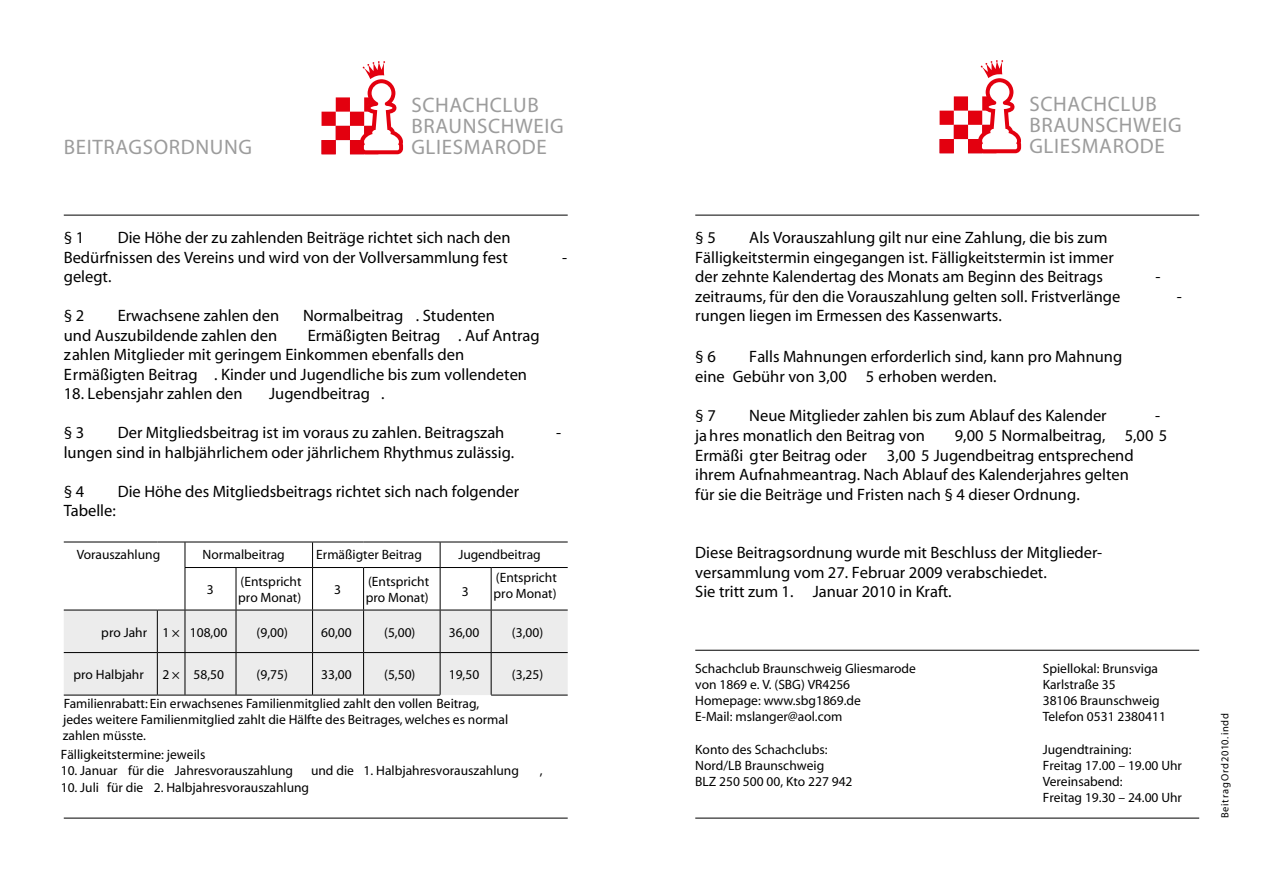
<style>
.page{position:relative;width:1266px;height:893px;background:#fff}
.page>*{position:absolute;margin:0;border:0;box-sizing:border-box;transform-origin:0 0}
.t1{font:900 condensed 21px/21px "Frutiger";letter-spacing:.03em;color:#9c9c9c}
.t2{font:16.5px/19.5px "Frutiger";color:#000}
.t3{font:italic 16.5px/19.5px "Frutiger";color:#000}
.t4{font:700 16.5px "Frutiger";color:#000}
.t5{font:13.5px/16.2px "Frutiger";color:#000}
.t6{font:700 13.5px "Frutiger";color:#000}
.t7{font:13.5px/16.2px "Myriad";color:#000}
.t8{font:13.5px "Linotype Euro Font Ato F";color:#000}
.t9{font:italic 10.5px "Frutiger";color:#000}
.s1{font-weight:400}
.s2{font-weight:700}
.s3{font-family:"Linotype Euro Font Ato F"}
</style>
<div class="page">
<div style="left:939px;top:139px;width:15px;height:14px;background:#e3000f"></div>
<div style="left:939px;top:111px;width:15px;height:14px;background:#e3000f"></div>
<div style="left:954px;top:125px;width:14px;height:14px;background:#e3000f"></div>
<div style="left:954px;top:96px;width:14px;height:15px;background:#e3000f"></div>
<svg style="left:968px;top:60px;width:53px;height:93px"></svg>
<svg style="left:695px;top:817px;width:505px;height:2px"></svg>
<svg style="left:695px;top:214px;width:505px;height:2px"></svg>
<svg style="left:695px;top:649px;width:505px;height:2px"></svg>
<div style="left:322px;top:140px;width:14px;height:14px;background:#e3000f"></div>
<div style="left:322px;top:112px;width:14px;height:14px;background:#e3000f"></div>
<div style="left:336px;top:126px;width:14px;height:14px;background:#e3000f"></div>
<div style="left:336px;top:97px;width:14px;height:15px;background:#e3000f"></div>
<svg style="left:350px;top:61px;width:53px;height:93px"></svg>
<svg style="left:63px;top:541px;width:505px;height:155px"></svg>
<svg style="left:63px;top:817px;width:505px;height:2px"></svg>
<svg style="left:63px;top:214px;width:505px;height:2px"></svg>
<p class="t1" style="left:411px;top:96px;width:154px">SCHACHCLUB<br>BRAUNSCHWEIG</p>
<p class="t1" style="left:64px;top:138px;width:190px">BEITRAGSORDNUNG</p>
<p class="t1" style="left:411px;top:138px;width:137px">GLIESMARODE</p>
<p class="t2" style="left:64px;top:229px;width:448px;text-align:right">Die Höhe der zu zahlenden Beiträge richtet sich nach den<br>Bedürfnissen des Vereins und wird von der Vollversammlung fest</p>
<p class="t4" style="left:64px;top:229px;width:22px">§ 1</p>
<p class="t2" style="left:562px;top:248px;width:7px">-</p>
<p class="t2" style="left:64px;top:268px;width:49px">gelegt.</p>
<p class="t4" style="left:64px;top:307px;width:22px">§ 2</p>
<p class="t2" style="left:118px;top:307px;width:163px">Erwachsene zahlen den</p>
<p class="t4" style="left:303px;top:307px;width:193px">Normalbeitrag <span class="s1">. Studenten</span></p>
<p class="t2" style="left:64px;top:326px;width:215px">und Auszubildende zahlen den</p>
<p class="t2" style="left:64px;top:326px;width:477px;text-indent:244px"><span class="s2">Ermäßigten Beitrag</span> . Auf Antrag zahlen Mitglieder mit geringem Einkommen ebenfalls den<br><span class="s2">Ermäßigten Beitrag</span> . Kinder und Jugendliche bis zum vollendeten</p>
<p class="t2" style="left:64px;top:385px;width:180px">18. Lebensjahr zahlen den</p>
<p class="t4" style="left:269px;top:385px;width:117px">Jugendbeitrag <span class="s1">.</span></p>
<p class="t4" style="left:64px;top:424px;width:22px">§ 3</p>
<p class="t2" style="left:118px;top:424px;width:388px">Der Mitgliedsbeitrag ist im voraus zu zahlen. Beitragszah</p>
<p class="t2" style="left:556px;top:424px;width:7px">-</p>
<p class="t2" style="left:64px;top:443px;width:452px">lungen sind in halbjährlichem oder jährlichem Rhythmus zulässig.</p>
<p class="t4" style="left:64px;top:483px;width:22px">§ 4</p>
<p class="t2" style="left:118px;top:482px;width:403px">Die Höhe des Mitgliedsbeitrags richtet sich nach folgender</p>
<p class="t2" style="left:64px;top:502px;width:54px">Tabelle:</p>
<p class="t6" style="left:77px;top:548px;width:85px">Vorauszahlung</p>
<p class="t6" style="left:203px;top:548px;width:84px">Normalbeitrag</p>
<p class="t6" style="left:316px;top:548px;width:107px">Ermäßigter Beitrag</p>
<p class="t6" style="left:458px;top:548px;width:84px">Jugendbeitrag</p>
<p class="t8" style="left:207px;top:583px;width:8px">3</p>
<p class="t5" style="left:238px;top:574px;width:65px">(Entspricht pro Monat)</p>
<p class="t8" style="left:334px;top:583px;width:8px">3</p>
<p class="t5" style="left:366px;top:574px;width:65px">(Entspricht pro Monat)</p>
<p class="t8" style="left:462px;top:585px;width:8px">3</p>
<p class="t5" style="left:494px;top:570px;width:65px">(Entspricht pro Monat)</p>
<p class="t6" style="left:101px;top:625px;width:127px"><span class="s1">pro Jahr</span> 1 × 108,00</p>
<p class="t5" style="left:257px;top:624px;width:33px">(9,00)</p>
<p class="t6" style="left:321px;top:625px;width:32px">60,00</p>
<p class="t5" style="left:384px;top:624px;width:33px">(5,00)</p>
<p class="t6" style="left:449px;top:625px;width:32px">36,00</p>
<p class="t5" style="left:512px;top:624px;width:33px">(3,00)</p>
<p class="t5" style="left:74px;top:667px;width:72px">pro Halbjahr</p>
<p class="t6" style="left:162px;top:668px;width:63px">2 × 58,50</p>
<p class="t5" style="left:257px;top:667px;width:33px">(9,75)</p>
<p class="t6" style="left:321px;top:668px;width:32px">33,00</p>
<p class="t5" style="left:384px;top:667px;width:33px">(5,50)</p>
<p class="t6" style="left:449px;top:668px;width:32px">19,50</p>
<p class="t5" style="left:512px;top:667px;width:33px">(3,25)</p>
<p class="t7" style="left:63px;top:696px;width:447px">Familienrabatt: Ein erwachsenes Familienmitglied zahlt den vollen Beitrag, jedes weitere Familienmitglied zahlt die Hälfte des Beitrages, welches es normal zahlen müsste.</p>
<p class="t5" style="left:61px;top:747px;width:146px">Fälligkeitstermine: jeweils</p>
<p class="t6" style="left:61px;top:764px;width:234px">10. Januar <span class="s1">für die</span> Jahresvorauszahlung</p>
<p class="t6" style="left:311px;top:764px;width:209px"><span class="s1">und die</span> 1. Halbjahresvorauszahlung</p>
<p class="t5" style="left:540px;top:763px;width:4px">,</p>
<p class="t6" style="left:61px;top:780px;width:250px">10. Juli <span class="s1">für die</span> 2. Halbjahresvorauszahlung</p>
<p class="t1" style="left:1029px;top:95px;width:154px">SCHACHCLUB<br>BRAUNSCHWEIG<br>GLIESMARODE</p>
<p class="t2" style="left:695px;top:229px;width:420px;text-indent:54px">Als Vorauszahlung gilt nur eine Zahlung, die bis zum<br>Fälligkeitstermin eingegangen ist. Fälligkeitstermin ist immer der zehnte Kalendertag des Monats am Beginn des Beitrags</p>
<p class="t4" style="left:695px;top:230px;width:22px">§ 5</p>
<p class="t2" style="left:1155px;top:268px;width:7px">-</p>
<p class="t2" style="left:695px;top:287px;width:427px">zeitraums, für den die Vorauszahlung gelten soll. Fristverlänge</p>
<p class="t2" style="left:1177px;top:287px;width:7px">-</p>
<p class="t2" style="left:695px;top:307px;width:308px">rungen liegen im Ermessen des Kassenwarts.</p>
<p class="t4" style="left:695px;top:349px;width:22px">§ 6</p>
<p class="t2" style="left:695px;top:348px;width:428px;text-indent:54px">Falls Mahnungen erforderlich sind, kann pro Mahnung eine <span class="s2">Gebühr von 3,00</span> <span class="s3">5</span> erhoben werden.</p>
<p class="t4" style="left:695px;top:407px;width:22px">§ 7</p>
<p class="t2" style="left:749px;top:407px;width:359px">Neue Mitglieder zahlen bis zum Ablauf des Kalender</p>
<p class="t2" style="left:1155px;top:407px;width:7px">-</p>
<p class="t2" style="left:695px;top:426px;width:231px">jahres monatlich den Beitrag von</p>
<p class="t2" style="left:695px;top:426px;width:473px;text-indent:259px"><span class="s2">9,00</span> <span class="s3">5</span> Normalbeitrag, <span class="s2">5,00</span> <span class="s3">5<br></span>Ermäßi gter Beitrag oder <span class="s2">3,00</span> <span class="s3">5</span> Jugendbeitrag entsprechend ihrem Aufnahmeantrag. Nach Ablauf des Kalenderjahres gelten<br>für sie die Beiträge und Fristen nach § 4 dieser Ordnung.</p>
<p class="t3" style="left:695px;top:544px;width:409px">Diese Beitragsordnung wurde mit Beschluss der Mitglieder&shy;versammlung vom 27. Februar 2009 verabschiedet.<br>Sie tritt zum 1. Januar 2010 in Kraft.</p>
<p class="t6" style="left:695px;top:662px;width:222px">Schachclub Braunschweig Gliesmarode</p>
<p class="t5" style="left:695px;top:677px;width:167px">von 1869 e. V. (SBG) VR4256<br>Homepage: www.sbg1869.de<br>E-Mail: mslanger@aol.com</p>
<p class="t6" style="left:695px;top:743px;width:134px">Konto des Schachclubs:</p>
<p class="t5" style="left:695px;top:758px;width:159px">Nord/LB Braunschweig<br>BLZ 250 500 00, Kto 227 942</p>
<p class="t6" style="left:1043px;top:662px;width:117px">Spiellokal: Brunsviga</p>
<p class="t5" style="left:1043px;top:677px;width:125px">Karlstraße 35<br>38106 Braunschweig<br>Telefon 0531 2380411</p>
<p class="t6" style="left:1043px;top:743px;width:90px">Jugendtraining:</p>
<p class="t5" style="left:1043px;top:758px;width:141px">Freitag 17.00 – 19.00 Uhr<br>Vereinsabend:<br>Freitag 19.30 – 24.00 Uhr</p>
<p class="t9" style="left:1220px;top:818px;width:107px;rotate:-90deg">B ga r t i e O dr n i . 0102 d d</p>
</div>
